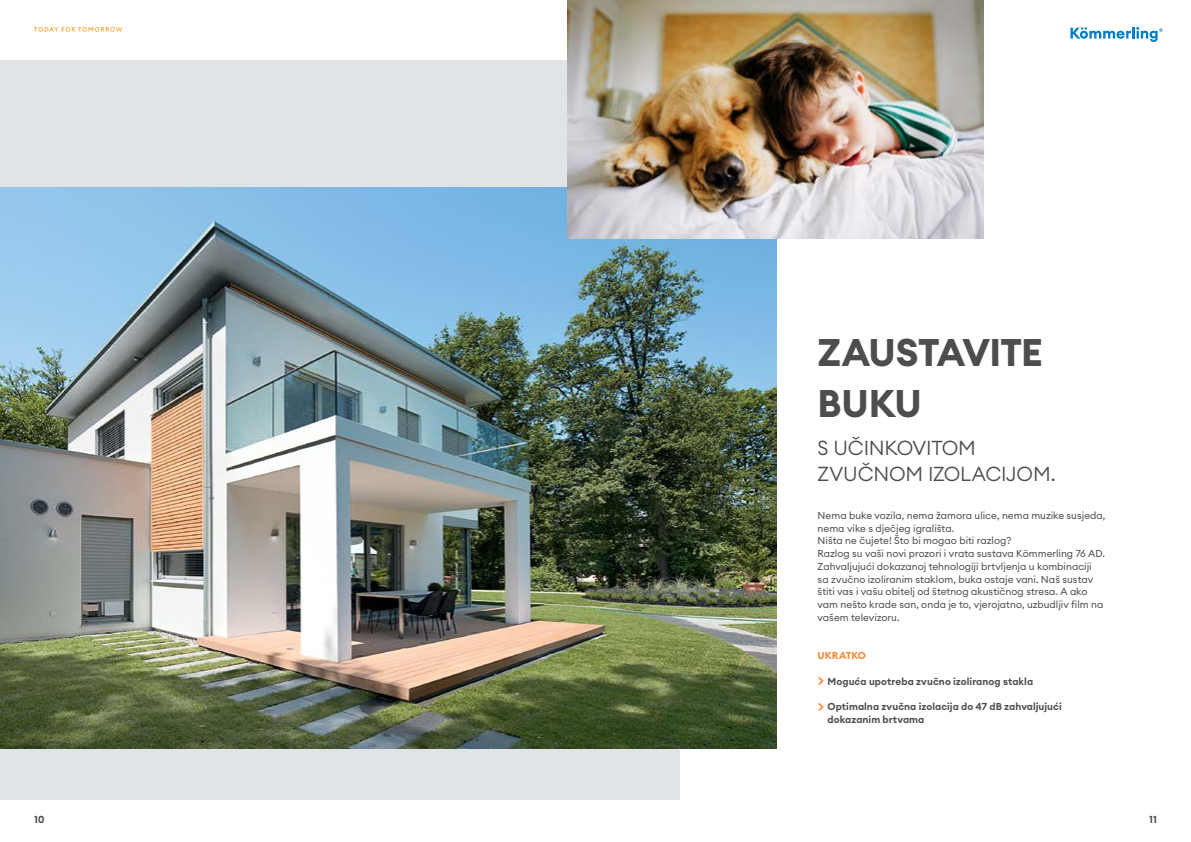
<style>
.page{position:relative;width:1191px;height:842px;background:#fff}
.page>*{position:absolute;margin:0;border:0;box-sizing:border-box;transform-origin:0 0}
.t1{font:700 38px/51px "Euclid Circular A";letter-spacing:-.015em;color:#4d4d4f}
.t2{font:300 20px/25.5px "Euclid Circular A";letter-spacing:-.01em;color:#4d4d4f}
.t3{font:10px/12.8px "Euclid Circular A";color:#4d4d4f}
.t4{font:600 10px/12.8px "Euclid Circular A";letter-spacing:.005em;color:#4d4d4f}
.t5{font:700 10px "Euclid Circular A";letter-spacing:-.005em;color:#f68b3d}
.t6{font:700 10px "Euclid Circular A";color:#4d4d4f}
.s1{font-size:14px;color:#f68b3d}
</style>
<div class="page">
<div style="left:0;top:60px;width:679px;height:739px;background:#e1e4e7"></div>
<img style="left:0;top:187px;width:776px;height:561px">
<img style="left:567px;top:0;width:416px;height:238px">
<svg style="left:1070px;top:27px;width:92px;height:15px"></svg>
<svg style="left:34px;top:27px;width:88px;height:5px"></svg>
<h1 class="t1" style="left:817px;top:327px;width:227px">ZAUSTAVITE<br>BUKU</h1>
<h2 class="t2" style="left:817px;top:435px;width:239px">S UČINKOVITOM<br>ZVUČNOM IZOLACIJOM.</h2>
<p class="t3" style="left:817px;top:509px;width:289px">Nema buke vozila, nema žamora ulice, nema muzike susjeda, nema vike s dječjeg igrališta.<br>Ništa ne čujete! Što bi mogao biti razlog?<br>Razlog su vaši novi prozori i vrata sustava Kömmerling 76 AD.<br>Zahvaljujući dokazanoj tehnologiji brtvljenja u kombinaciji<br>sa zvučno izoliranim staklom, buka ostaje vani. Naš sustav štiti vas i vašu obitelj od štetnog akustičnog stresa. A ako vam nešto krade san, onda je to, vjerojatno, uzbudljiv film na vašem televizoru.</p>
<p class="t5" style="left:817px;top:649px;width:50px">UKRATKO</p>
<p class="t4" style="left:817px;top:675px;width:217px"><span class="s1">&gt;</span> Moguća upotreba zvučno izoliranog stakla</p>
<p class="t4" style="left:827px;top:700px;width:236px;text-indent:-10px"><span class="s1">&gt;</span> Optimalna zvučna izolacija do 47 dB zahvaljujući dokazanim brtvama</p>
<p class="t6" style="left:34px;top:813px;width:12px">10</p>
<p class="t6" style="left:1149px;top:813px;width:9px">11</p>
</div>
